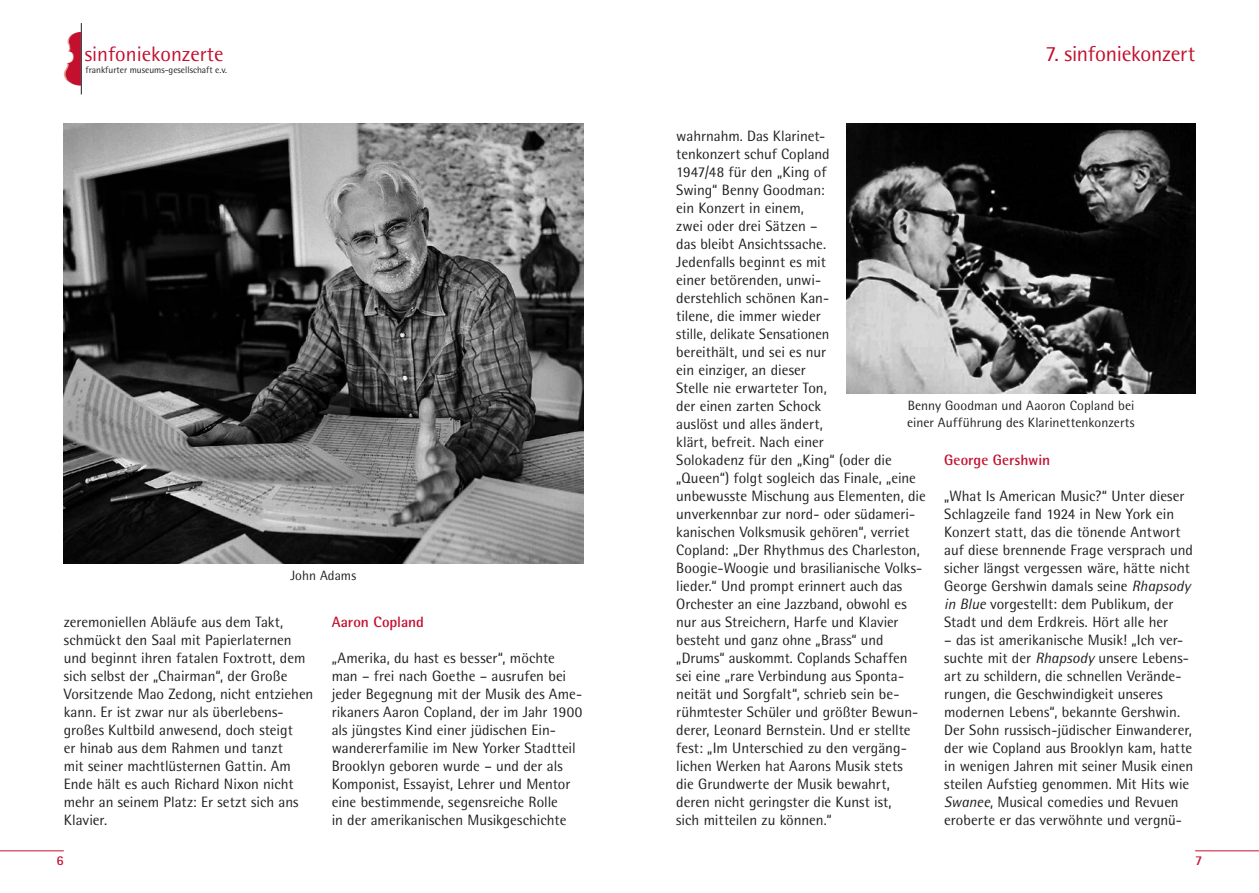
<style>
.page{position:relative;width:1259px;height:893px;background:#fff}
.page>*{position:absolute;margin:0;border:0;box-sizing:border-box;transform-origin:0 0}
.t1{font:21.75px "Rotis Semi Sans";letter-spacing:-.015em;color:#c3102f}
.t2{font:21px "Rotis Semi Sans";color:#c3102f}
.t3{font:15px/18px "Rotis Semi Sans";color:#231f20}
.t4{font:700 15px "Rotis Semi Sans";color:#c3102f}
.t5{font:13.5px/16.5px "Rotis Semi Sans";letter-spacing:.005em;color:#231f20}
.t6{font:700 13.5px "Rotis Sans Serif";color:#c3102f}
.t7{font:700 13.5px "Rotis Semi Sans";color:#c3102f}
.t8{font:9.45px "Rotis Semi Sans";color:#231f20}
.s1{font-style:italic}
</style>
<div class="page">
<hr style="left:0;top:850px;width:64px;height:1px;background:#c3102f">
<hr style="left:1195px;top:850px;width:64px;height:1px;background:#c3102f">
<svg style="left:64px;top:32px;width:17px;height:54px"></svg>
<hr style="left:81px;top:23px;width:1px;height:71px;background:#231f20">
<img style="left:64px;top:123px;width:520px;height:440px">
<img style="left:847px;top:123px;width:348px;height:271px">
<h2 class="t2" style="left:85px;top:42px;width:140px">sinfoniekonzerte</h2>
<p class="t8" style="left:86px;top:65px;width:143px">frankfurter museums-gesellschaft e.v.</p>
<p class="t5" style="left:290px;top:567px;width:67px">John Adams</p>
<p class="t3" style="left:64px;top:613px;width:251px">zeremoniellen Abläufe aus dem Takt, schmückt den Saal mit Papierlaternen und beginnt ihren fatalen Foxtrott, dem sich selbst der „Chairman“, der Große Vorsitzende Mao Zedong, nicht entziehen kann. Er ist zwar nur als überlebens&shy;großes Kultbild anwesend, doch steigt<br>er hinab aus dem Rahmen und tanzt<br>mit seiner machtlüsternen Gattin. Am Ende hält es auch Richard Nixon nicht mehr an seinem Platz: Er setzt sich ans Klavier.</p>
<p class="t4" style="left:332px;top:613px;width:94px">Aaron Copland</p>
<p class="t3" style="left:332px;top:649px;width:252px">„Amerika, du hast es besser“, möchte man – frei nach Goethe – ausrufen bei jeder Begegnung mit der Musik des Ame&shy;rikaners Aaron Copland, der im Jahr 1900 als jüngstes Kind einer jüdischen Ein&shy;wandererfamilie im New Yorker Stadtteil Brooklyn geboren wurde – und der als Komponist, Essayist, Lehrer und Mentor eine bestimmende, segensreiche Rolle<br>in der amerikanischen Musikgeschichte</p>
<h1 class="t1" style="left:1045px;top:41px;width:151px">7. sinfoniekonzert</h1>
<p class="t3" style="left:676px;top:127px;width:251px">wahrnahm. Das Klarinet-<br>tenkonzert schuf Copland<br>1947/48 für den „King of<br>Swing“ Benny Goodman:<br>ein Konzert in einem,<br>zwei oder drei Sätzen –<br>das bleibt Ansichtssache.<br>Jedenfalls beginnt es mit<br>einer betörenden, unwi-<br>derstehlich schönen Kan-<br>tilene, die immer wieder<br>stille, delikate Sensationen<br>bereithält, und sei es nur<br>ein einziger, an dieser<br>Stelle nie erwarteter Ton,<br>der einen zarten Schock<br>auslöst und alles ändert,<br>klärt, befreit. Nach einer<br>Solokadenz für den „King“ (oder die „Queen“) folgt sogleich das Finale, „eine unbewusste Mischung aus Elementen, die unverkennbar zur nord- oder südameri&shy;kanischen Volksmusik gehören“, verriet<br>Copland: „Der Rhythmus des Charleston,<br>Boogie--Woogie und brasilianische Volks&shy;lieder.“ Und prompt erinnert auch das<br>Orchester an eine Jazzband, obwohl es nur aus Streichern, Harfe und Klavier besteht und ganz ohne „Brass“ und „Drums“ auskommt. Coplands Schaffen sei eine „rare Verbindung aus Sponta&shy;neität und Sorgfalt“, schrieb sein be&shy;rühmtester Schüler und größter Bewun&shy;derer, Leonard Bernstein. Und er stellte fest: „Im Unterschied zu den vergäng&shy;lichen Werken hat Aarons Musik stets<br>die Grundwerte der Musik bewahrt, deren nicht geringster die Kunst ist,<br>sich mitteilen zu können.“</p>
<p class="t5" style="left:907px;top:397px;width:229px">Benny Goodman und Aaoron Copland bei einer Aufführung des Klarinettenkonzerts</p>
<p class="t4" style="left:944px;top:451px;width:107px">George Gershwin</p>
<p class="t3" style="left:944px;top:487px;width:250px">„What Is American Music?“ Unter dieser Schlagzeile fand 1924 in New York ein Konzert statt, das die tönende Antwort auf diese brennende Frage versprach und sicher längst vergessen wäre, hätte nicht George Gershwin damals seine <span class="s1">Rhapsody in Blue</span> vorgestellt: dem Publikum, der Stadt und dem Erdkreis. Hört alle her</p>
<p class="t3" style="left:944px;top:631px;width:251px">– das ist amerikanische Musik! „Ich ver&shy;suchte mit der <span class="s1">Rhapsody</span> unsere Lebens&shy;art zu schildern, die schnellen Verände&shy;rungen, die Geschwindigkeit unseres modernen Lebens“, bekannte Gershwin.<br>Der Sohn russisch-jüdischer Einwanderer, der wie Copland aus Brooklyn kam, hatte in wenigen Jahren mit seiner Musik einen steilen Aufstieg genommen. Mit Hits wie <span class="s1">Swanee</span>, Musical comedies und Revuen eroberte er das verwöhnte und vergnü-</p>
<p class="t6" style="left:57px;top:852px;width:9px">6</p>
<p class="t7" style="left:1195px;top:852px;width:9px">7</p>
</div>
